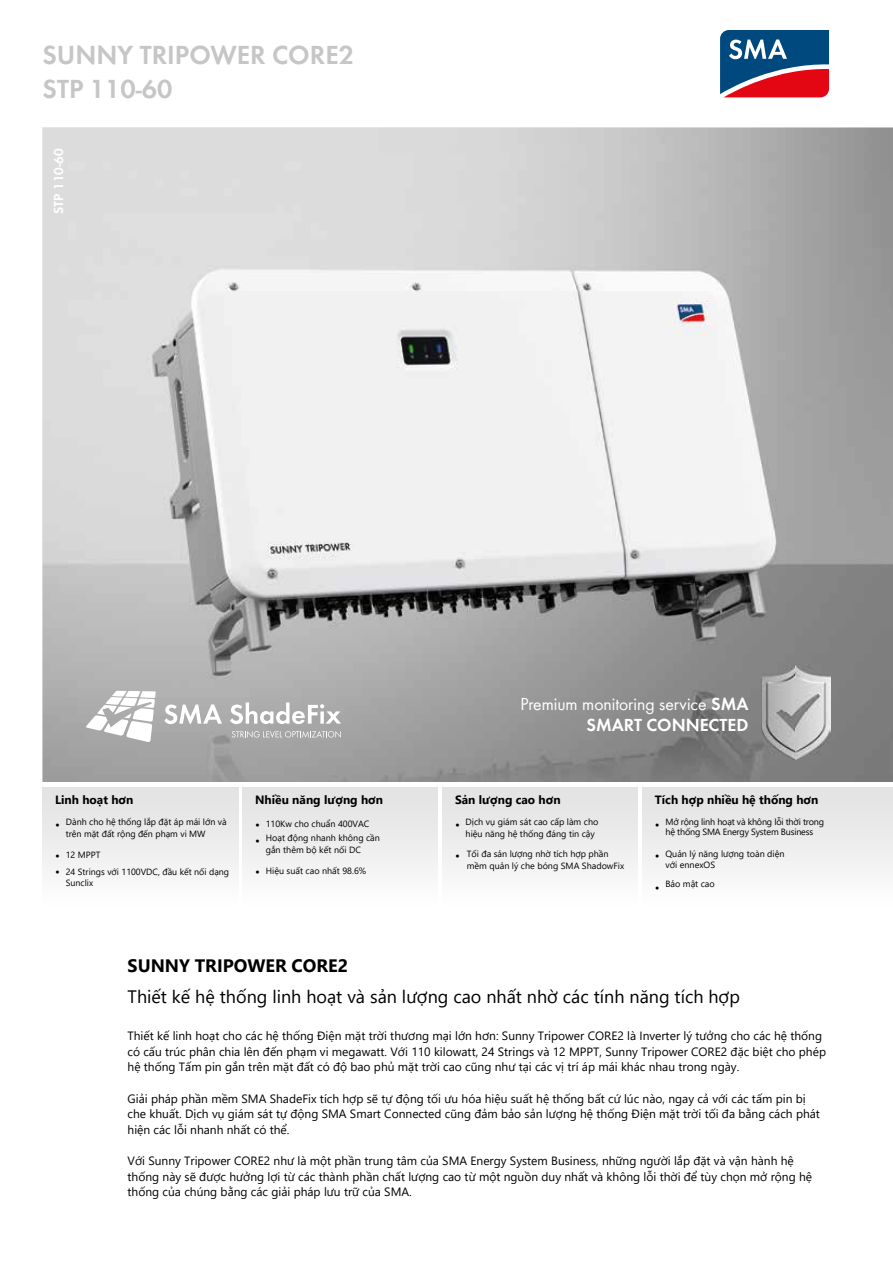
<style>
.page{position:relative;width:893px;height:1263px;background:#fff}
.page>*{position:absolute;margin:0;border:0;box-sizing:border-box;transform-origin:0 0}
.t1{font:600 27px/34.5px "SMA Futura Global";color:#c6c6c6}
.t2{font:18px "Segoe UI";color:#000}
.t3{font:18px/21.6px "SMA Futura Global";color:#fff;text-align:right}
.t4{font:700 18px "Segoe UI";color:#000}
.t5{font:600 13.5px "SMA Futura Global";color:#fff}
.t6{font:12px/15.6px "Segoe UI";color:#000}
.t7{font:700 12px "Segoe UI";color:#000}
.t8{font:9px/11.9px "Segoe UI";color:#000}
.t9{font:9px/10.4px "Segoe UI";letter-spacing:-.02em;color:#000;text-align:center}
.s1{font-size:12px}
.s2{font-weight:600}
</style>
<div class="page">
<div style="left:43px;top:787px;width:195px;height:119px;background:linear-gradient(to bottom,#e1e1e1,#fdfdfd)"></div>
<div style="left:242px;top:787px;width:196px;height:119px;background:linear-gradient(to bottom,#e1e1e1,#fdfdfd)"></div>
<div style="left:442px;top:787px;width:196px;height:119px;background:linear-gradient(to bottom,#e1e1e1,#fdfdfd)"></div>
<div style="left:642px;top:787px;width:251px;height:119px;background:linear-gradient(to bottom,#e1e1e1,#fdfdfd)"></div>
<svg style="left:720px;top:30px;width:110px;height:68px;background:#655376"></svg>
<img style="left:43px;top:128px;width:850px;height:654px">
<img style="left:761px;top:665px;width:69px;height:94px">
<svg style="left:86px;top:691px;width:70px;height:51px"></svg>
<svg style="left:232px;top:731px;width:109px;height:7px"></svg>
<svg style="left:230px;top:702px;width:111px;height:22px"></svg>
<svg style="left:164px;top:704px;width:58px;height:20px"></svg>
<h1 class="t1" style="left:43px;top:37px;width:313px">SUNNY TRIPOWER CORE2<br>STP 110-60</h1>
<p class="t5" style="left:51px;top:214px;width:67px;rotate:-90deg">STP 110-60</p>
<p class="t7" style="left:55px;top:789px;width:80px">Linh hoạt hơn</p>
<p class="t8" style="left:66px;top:815px;width:162px;text-indent:-11px"><span class="s1">•</span> Dành cho hệ thống lắp đặt áp mái lớn và trên mặt đất rộng đến phạm vi MW</p>
<p class="t8" style="left:55px;top:848px;width:47px"><span class="s1">•</span> 12 MPPT</p>
<p class="t8" style="left:66px;top:866px;width:165px;line-height:10.8px;text-indent:-11px"><span class="s1">•</span> 24 Strings với 1100VDC, đầu kết nối dạng<br>Sunclix</p>
<p class="t7" style="left:255px;top:789px;width:129px">Nhiều năng lượng hơn</p>
<p class="t8" style="left:255px;top:816px;width:116px"><span class="s1">•</span> 110Kw cho chuẩn 400VAC</p>
<p class="t8" style="left:266px;top:831px;width:116px;text-indent:-11px"><span class="s1">•</span> Hoạt động nhanh không cần gắn thêm bộ kết nối DC</p>
<p class="t8" style="left:255px;top:864px;width:113px"><span class="s1">•</span> Hiệu suất cao nhất 98.6%</p>
<h2 class="t3" style="left:520px;top:693px;width:230px">Premium monitoring service <span class="s2">SMA<br>SMART CONNECTED</span></h2>
<p class="t7" style="left:455px;top:789px;width:107px">Sản lượng cao hơn</p>
<p class="t8" style="left:466px;top:815px;width:134px;text-indent:-11px"><span class="s1">•</span> Dịch vụ giám sát cao cấp làm cho hiệu năng hệ thống đáng tin cậy</p>
<p class="t8" style="left:467px;top:847px;width:159px;text-indent:-12px"><span class="s1">•</span> Tối đa sản lượng nhờ tích hợp phần mềm quản lý che bóng SMA ShadowFix</p>
<p class="t7" style="left:655px;top:789px;width:165px">Tích hợp nhiều hệ thống hơn</p>
<p class="t9" style="left:655px;top:816px;width:171px"><span class="s1">•</span> Mở rộng linh hoạt và không lỗi thời trong hệ thống SMA Energy System Business</p>
<p class="t8" style="left:665px;top:847px;width:121px;text-indent:-11px"><span class="s1">•</span> Quản lý năng lượng toàn diện với ennexOS</p>
<p class="t8" style="left:655px;top:876px;width:61px"><span class="s1">•</span> Bảo mật cao</p>
<h2 class="t4" style="left:128px;top:948px;width:222px">SUNNY TRIPOWER CORE2</h2>
<h2 class="t2" style="left:128px;top:979px;width:614px">Thiết kế hệ thống linh hoạt và sản lượng cao nhất nhờ các tính năng tích hợp</h2>
<p class="t6" style="left:128px;top:1027px;width:700px">Thiết kế linh hoạt cho các hệ thống Điện mặt trời thương mại lớn hơn: Sunny Tripower CORE2 là Inverter lý tưởng cho các hệ thống có cấu trúc phân chia lên đến phạm vi megawatt. Với 110 kilowatt, 24 Strings và 12 MPPT, Sunny Tripower CORE2 đặc biệt cho phép hệ thống Tấm pin gắn trên mặt đất có độ bao phủ mặt trời cao cũng như tại các vị trí áp mái khác nhau trong ngày.</p>
<p class="t6" style="left:128px;top:1089px;width:694px">Giải pháp phần mềm SMA ShadeFix tích hợp sẽ tự động tối ưu hóa hiệu suất hệ thống bất cứ lúc nào, ngay cả với các tấm pin bị che khuất. Dịch vụ giám sát tự động SMA Smart Connected cũng đảm bảo sản lượng hệ thống Điện mặt trời tối đa bằng cách phát hiện các lỗi nhanh nhất có thể.</p>
<p class="t6" style="left:128px;top:1152px;width:686px">Với Sunny Tripower CORE2 như là một phần trung tâm của SMA Energy System Business, những người lắp đặt và vận hành hệ thống này sẽ được hưởng lợi từ các thành phần chất lượng cao từ một nguồn duy nhất và không lỗi thời để tùy chọn mở rộng hệ thống của chúng bằng các giải pháp lưu trữ của SMA.</p>
</div>
